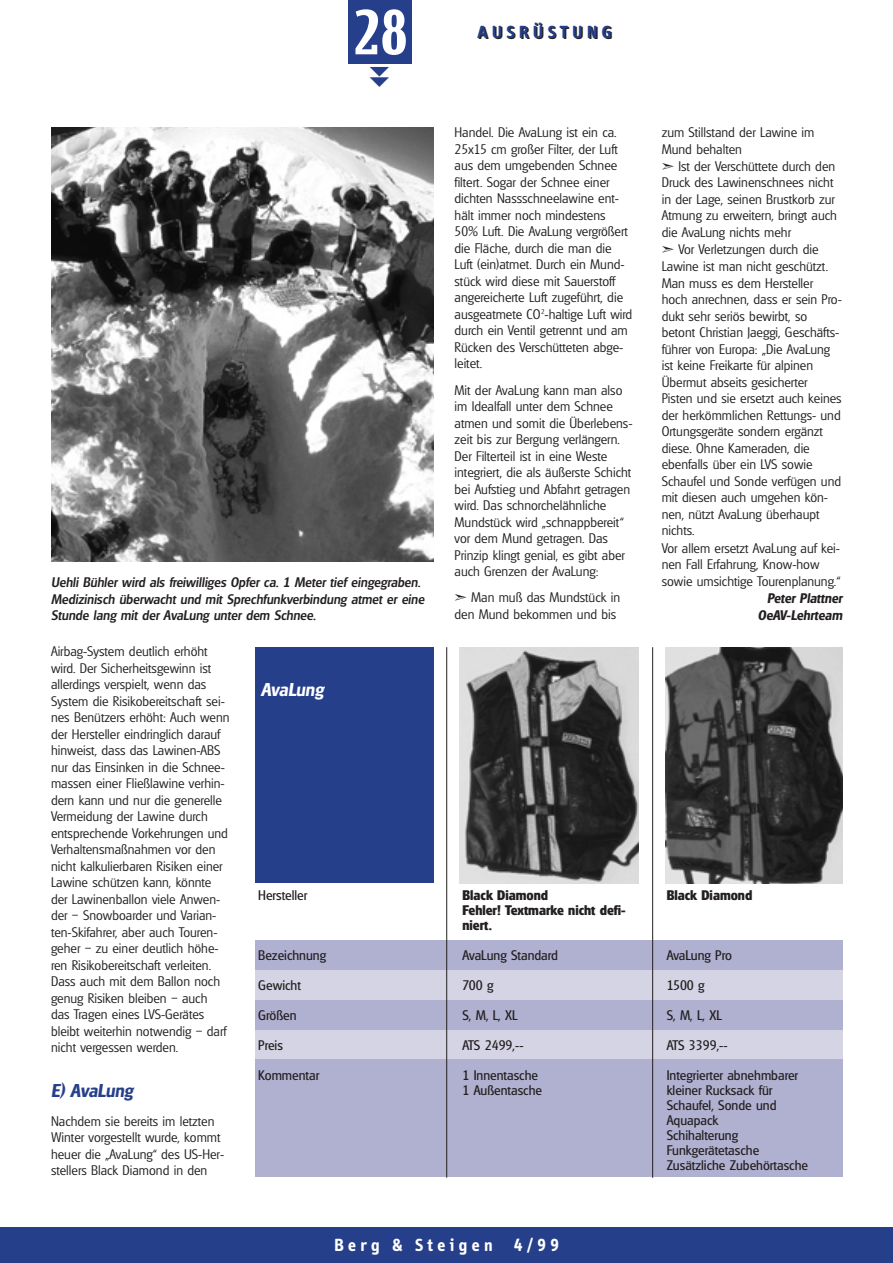
<style>
.page{position:relative;width:893px;height:1263px;background:#fff}
.page>*{position:absolute;margin:0;border:0;box-sizing:border-box;transform-origin:0 0}
.t1{font:54px "Techno";color:#fff}
.t2{font:700 18px "Info";letter-spacing:.245em;color:#fff}
.t3{font:700 18px "Info";letter-spacing:.245em;color:#231f20}
.t4{font:italic 600 18px "Glasgow";color:#263f8a}
.t5{font:italic 600 18px "Glasgow";color:#fff}
.t6{font:300 13.5px/16.5px "Glasgow";color:#231f20}
.t7{font:13.5px/15px "Glasgow";color:#231f20}
.t8{font:italic 500 13.5px/16.5px "Glasgow";color:#231f20}
.t9{font:700 13.5px/15px "Glasgow";color:#231f20}
.t10{font:italic 600 13.5px/17.2px "Glasgow";color:#231f20;text-align:right}
</style>
<div class="page">
<img style="left:51px;top:128px;width:383px;height:433px">
<div style="left:348px;top:0;width:64px;height:64px;background:#263f8a"></div>
<img style="left:459px;top:647px;width:179px;height:236px">
<img style="left:665px;top:647px;width:177px;height:236px">
<div style="left:255px;top:647px;width:179px;height:236px;background:#263f8a"></div>
<div style="left:255px;top:940px;width:587px;height:30px;background:#b0b0d0"></div>
<div style="left:255px;top:970px;width:587px;height:30px;background:#d4d4e5"></div>
<div style="left:255px;top:1000px;width:587px;height:30px;background:#b0b0d0"></div>
<div style="left:255px;top:1030px;width:587px;height:30px;background:#d4d4e5"></div>
<div style="left:255px;top:1060px;width:587px;height:117px;background:#b0b0d0"></div>
<hr style="left:446px;top:647px;width:1px;height:531px;background:#231f20">
<hr style="left:652px;top:647px;width:1px;height:531px;background:#231f20">
<div style="left:1px;top:1227px;width:891px;height:35px;background:#263f8a"></div>
<h1 class="t1" style="left:354px;top:0;width:55px">28</h1>
<p class="t8" style="left:51px;top:576px;width:375px">Uehli Bühler wird als freiwilliges Opfer ca. 1 Meter tief eingegraben.<br>Medizinisch überwacht und mit Sprechfunkverbindung atmet er eine<br>Stunde lang mit der AvaLung unter dem Schnee.</p>
<p class="t6" style="left:51px;top:644px;width:180px">Airbag-System deutlich erhöht wird. Der Sicherheitsgewinn ist allerdings verspielt, wenn das<br>System die Risikobereitschaft sei&shy;nes Benützers erhöht: Auch wenn der Hersteller eindringlich darauf hinweist, dass das Lawinen-ABS nur das Einsinken in die Schnee&shy;massen einer Fließlawine verhin&shy;dern kann und nur die generelle<br>Vermeidung der Lawine durch entsprechende Vorkehrungen und<br>Verhaltensmaßnahmen vor den nicht kalkulierbaren Risiken einer<br>Lawine schützen kann, könnte der Lawinenballon viele Anwen&shy;der – Snowboarder und Varian&shy;ten-Skifahrer, aber auch Touren&shy;geher – zu einer deutlich höhe&shy;ren Risikobereitschaft verleiten.<br>Dass auch mit dem Ballon noch genug Risiken bleiben – auch<br>das Tragen eines LVS-Gerätes bleibt weiterhin notwendig – darf nicht vergessen werden.</p>
<h2 class="t4" style="left:51px;top:1083px;width:83px">E) AvaLung</h2>
<p class="t6" style="left:51px;top:1114px;width:175px">Nachdem sie bereits im letzten<br>Winter vorgestellt wurde, kommt heuer die „AvaLung“ des US-Her&shy;stellers Black Diamond in den</p>
<h2 class="t5" style="left:261px;top:683px;width:64px">AvaLung</h2>
<p class="t7" style="left:258px;top:889px;width:51px">Hersteller</p>
<p class="t7" style="left:258px;top:949px;width:69px">Bezeichnung</p>
<p class="t7" style="left:258px;top:979px;width:44px">Gewicht</p>
<p class="t7" style="left:258px;top:1009px;width:40px">Größen</p>
<p class="t7" style="left:258px;top:1039px;width:26px">Preis</p>
<p class="t7" style="left:258px;top:1069px;width:63px">Kommentar</p>
<h2 class="t3" style="left:479px;top:26px;width:135px">AUSRÜSTUNG</h2>
<p class="t6" style="left:454px;top:125px;width:179px">Handel. Die AvaLung ist ein ca.<br>25x15 cm großer Filter, der Luft aus dem umgebenden Schnee filtert. Sogar der Schnee einer dichten Nassschneelawine ent&shy;hält immer noch mindestens<br>50% Luft. Die AvaLung vergrößert die Fläche, durch die man die<br>Luft (ein)atmet. Durch ein Mund&shy;stück wird diese mit Sauerstoff angereicherte Luft zugeführt, die ausgeatmete CO<sup>2</sup>-haltige Luft wird durch ein Ventil getrennt und am<br>Rücken des Verschütteten abge&shy;leitet.</p>
<p class="t6" style="left:454px;top:383px;width:179px">Mit der AvaLung kann man also im Idealfall unter dem Schnee atmen und somit die Überlebens&shy;zeit bis zur Bergung verlängern.<br>Der Filterteil ist in eine Weste integriert, die als äußerste Schicht bei Aufstieg und Abfahrt getragen wird. Das schnorchelähnliche<br>Mundstück wird „schnappbereit“ vor dem Mund getragen. Das<br>Prinzip klingt genial, es gibt aber auch Grenzen der AvaLung:</p>
<p class="t6" style="left:454px;top:591px;width:167px">➣ Man muß das Mundstück in den Mund bekommen und bis</p>
<p class="t9" style="left:462px;top:889px;width:165px">Black Diamond<br>Fehler! Textmarke nicht defi&shy;niert.</p>
<p class="t7" style="left:462px;top:949px;width:97px">AvaLung Standard</p>
<p class="t7" style="left:462px;top:979px;width:32px">700 g</p>
<p class="t7" style="left:462px;top:1009px;width:57px">S, M, L, XL</p>
<p class="t7" style="left:462px;top:1039px;width:63px">ATS 2499,--</p>
<p class="t7" style="left:462px;top:1069px;width:81px">1 Innentasche<br>1 Außentasche</p>
<h2 class="t2" style="left:334px;top:1238px;width:226px">Berg &amp; Steigen 4/99</h2>
<p class="t6" style="left:661px;top:125px;width:182px">zum Stillstand der Lawine im<br>Mund behalten<br>➣ Ist der Verschüttete durch den<br>Druck des Lawinenschnees nicht in der Lage, seinen Brustkorb zur<br>Atmung zu erweitern, bringt auch die AvaLung nichts mehr<br>➣ Vor Verletzungen durch die<br>Lawine ist man nicht geschützt.<br>Man muss es dem Hersteller hoch anrechnen, dass er sein Pro&shy;dukt sehr seriös bewirbt, so betont Christian Jaeggi, Geschäfts&shy;führer von Europa: „Die AvaLung ist keine Freikarte für alpinen<br>Übermut abseits gesicherter<br>Pisten und sie ersetzt auch keines der herkömmlichen Rettungs- und<br>Ortungsgeräte sondern ergänzt diese. Ohne Kameraden, die ebenfalls über ein LVS sowie<br>Schaufel und Sonde verfügen und mit diesen auch umgehen kön&shy;nen, nützt AvaLung überhaupt nichts.<br>Vor allem ersetzt AvaLung auf kei&shy;nen Fall Erfahrung, Know-how sowie umsichtige Tourenplanung.“</p>
<p class="t10" style="left:758px;top:591px;width:86px">Peter Plattner<br>OeAV-Lehrteam</p>
<p class="t9" style="left:666px;top:889px;width:87px">Black Diamond</p>
<p class="t7" style="left:666px;top:949px;width:67px">AvaLung Pro</p>
<p class="t7" style="left:666px;top:979px;width:39px">1500 g</p>
<p class="t7" style="left:666px;top:1009px;width:57px">S, M, L, XL</p>
<p class="t7" style="left:666px;top:1039px;width:63px">ATS 3399,--</p>
<p class="t7" style="left:666px;top:1069px;width:143px">Integrierter abnehmbarer kleiner Rucksack für<br>Schaufel, Sonde und<br>Aquapack<br>Schihalterung<br>Funkgerätetasche<br>Zusätzliche Zubehörtasche</p>
</div>
